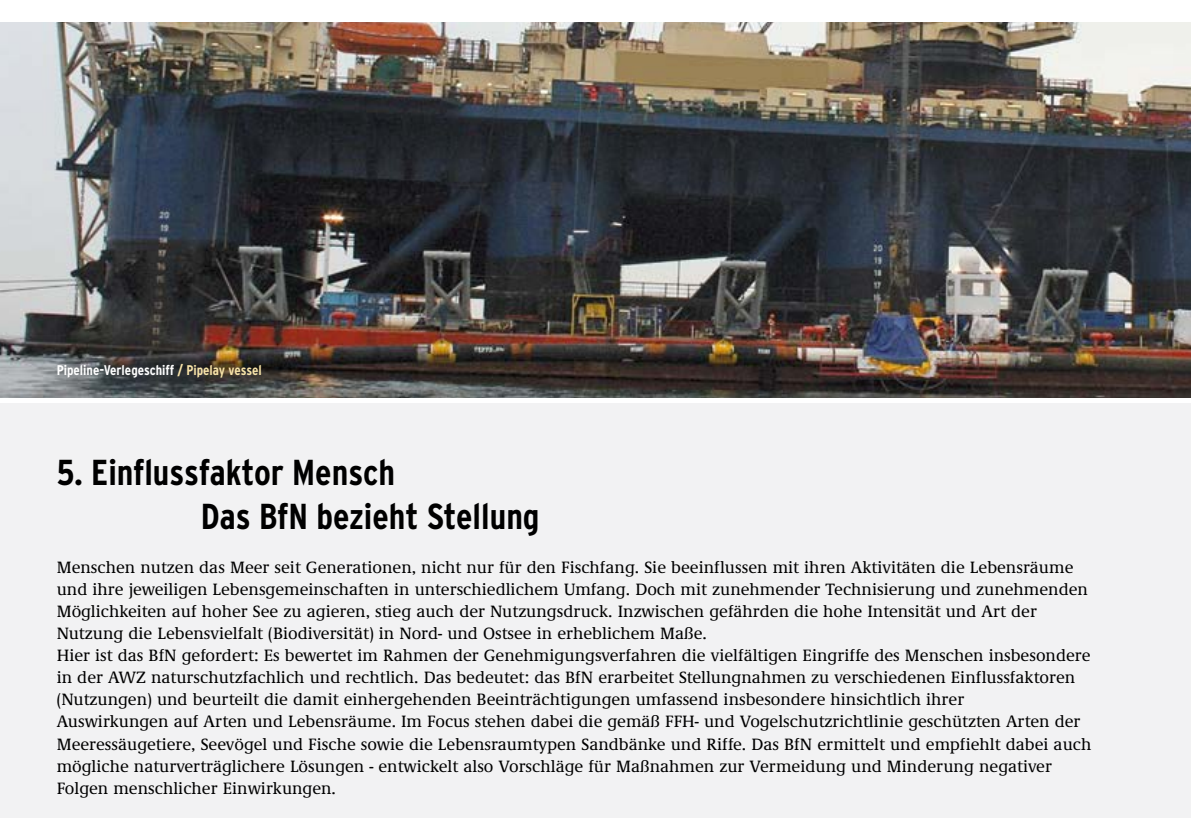
<style>
.page{position:relative;width:1191px;height:840px;background:#fff}
.page>*{position:absolute;margin:0;border:0;box-sizing:border-box;transform-origin:0 0}
.t1{font:700 condensed 36px/44px "Interstate";color:#000}
.t2{font:500 17px/22px "Demos EFOP";color:#000}
.t3{font:700 condensed 14px "Interstate";color:#fff}
.s1{color:#f8e4a9}
</style>
<div class="page">
<div style="left:0;top:403px;width:1191px;height:413px;background:#f2f2f3"></div>
<img style="left:0;top:23px;width:1191px;height:374px">
<p class="t3" style="left:57px;top:362px;width:207px">Pipeline-Verlegeschiff <span class="s1">/ Pipelay vessel</span></p>
<h1 class="t1" style="left:201px;top:450px;width:340px;text-indent:-144px">5. Einflussfaktor Mensch<br>Das BfN bezieht Stellung</h1>
<p class="t2" style="left:57px;top:557px;width:1036px">Menschen nutzen das Meer seit Generationen, nicht nur für den Fischfang. Sie beeinflussen mit ihren Aktivitäten die Lebensräume und ihre jeweiligen Lebensgemeinschaften in unterschiedlichem Umfang. Doch mit zunehmender Technisierung und zunehmenden Möglichkeiten auf hoher See zu agieren, stieg auch der Nutzungsdruck. Inzwischen gefährden die hohe Intensität und Art der Nutzung die Lebensvielfalt (Biodiversität) in Nord- und Ostsee in erheblichem Maße.<br>Hier ist das BfN gefordert: Es bewertet im Rahmen der Genehmigungsverfahren die vielfältigen Eingriffe des Menschen insbesondere in der AWZ naturschutzfachlich und rechtlich. Das bedeutet: das BfN erarbeitet Stellungnahmen zu verschiedenen Einflussfaktoren (Nutzungen) und beurteilt die damit einhergehenden Beeinträchtigungen umfassend insbesondere hinsichtlich ihrer<br>Auswirkungen auf Arten und Lebensräume. Im Focus stehen dabei die gemäß FFH- und Vogelschutzrichtlinie geschützten Arten der Meeressäugetiere, Seevögel und Fische sowie die Lebensraumtypen Sandbänke und Riffe. Das BfN ermittelt und empfiehlt dabei auch mögliche naturverträglichere Lösungen - entwickelt also Vorschläge für Maßnahmen zur Vermeidung und Minderung negativer Folgen menschlicher Einwirkungen.</p>
</div>
